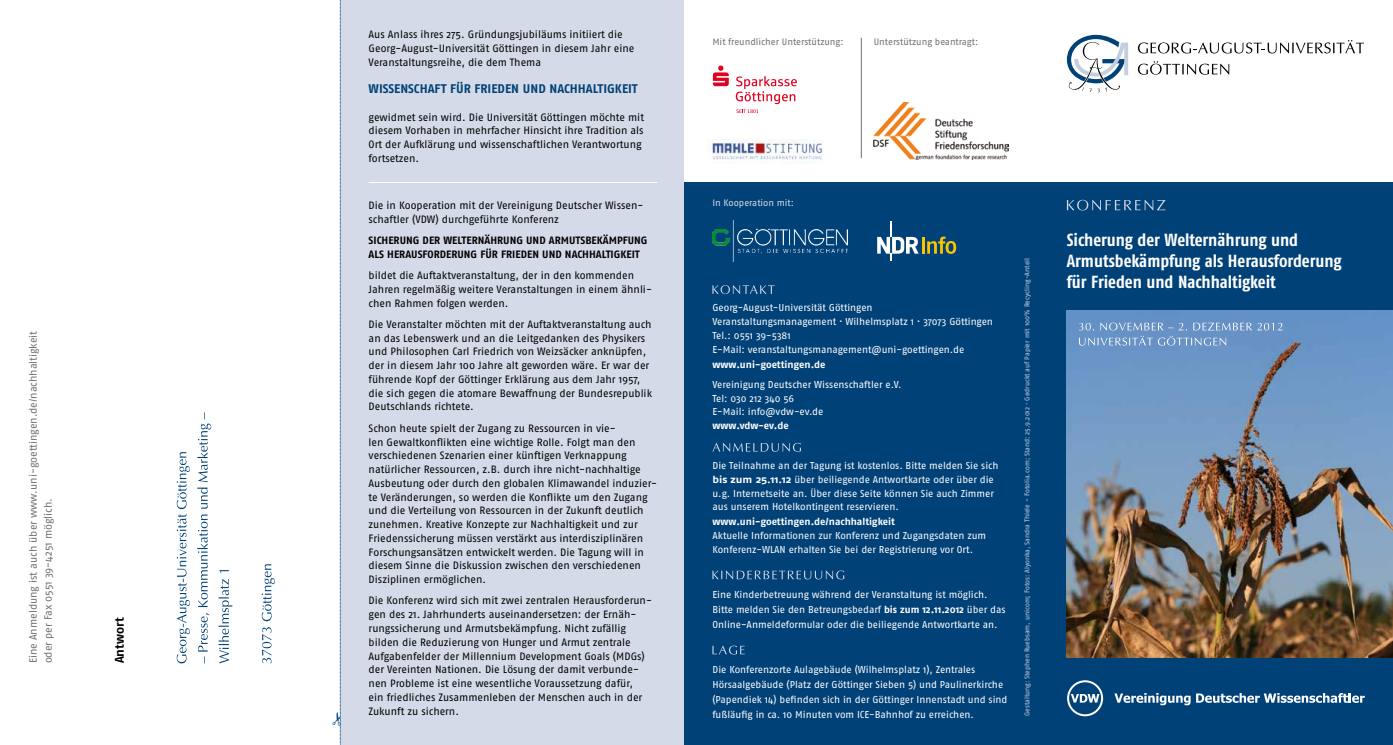
<style>
.page{position:relative;width:1393px;height:745px;background:#fff}
.page>*{position:absolute;margin:0;border:0;box-sizing:border-box;transform-origin:0 0}
.t1{font:17.5px/21px "Fago Co Bold Tf";letter-spacing:-.005em;color:#fff}
.t2{font:700 12.5px "Fago No";color:#004178}
.t3{font:700 12.5px "Fago No";color:#000}
.t4{font:10.62px/13.8px "Fago No";letter-spacing:-.005em;color:#000}
.t5{font:700 10.62px/13.8px "Fago No";color:#000}
.t6{font:10.62px/15px "Fago No";letter-spacing:-.005em;color:#707172}
.t7{font:10px/13.8px "Fago No";letter-spacing:-.005em;color:#fff}
.t8{font:700 10px "Fago No";color:#fff}
.t9{font:9.38px "Fago No";letter-spacing:-.005em;color:#707172}
.t10{font:9.38px "Fago No";color:#d5dae8}
.t11{font:6.88px "Fago No";color:#c7cee0}
.s1{font-family:"Fago Ex";font-weight:700}
.s2{font-weight:700}
</style>
<div class="page">
<div style="left:340px;top:0;width:344px;height:744px;background:#d5dae8"></div>
<div style="left:684px;top:182px;width:709px;height:562px;background:#004178"></div>
<svg style="left:712px;top:285px;width:62px;height:9px"></svg>
<svg style="left:712px;top:442px;width:89px;height:9px"></svg>
<svg style="left:712px;top:570px;width:132px;height:9px"></svg>
<svg style="left:712px;top:645px;width:32px;height:9px"></svg>
<svg style="left:1067px;top:200px;width:98px;height:10px"></svg>
<img style="left:1067px;top:310px;width:326px;height:347px">
<svg style="left:1079px;top:322px;width:203px;height:23px;background:#799ecb"></svg>
<svg style="left:1067px;top:35px;width:61px;height:57px"></svg>
<svg style="left:1138px;top:40px;width:225px;height:13px"></svg>
<svg style="left:1138px;top:61px;width:91px;height:14px"></svg>
<img style="left:874px;top:102px;width:135px;height:57px">
<img style="left:712px;top:220px;width:135px;height:41px">
<img style="left:708px;top:140px;width:115px;height:22px">
<svg style="left:1114px;top:693px;width:76px;height:11px"></svg>
<svg style="left:1196px;top:693px;width:168px;height:9px"></svg>
<svg style="left:1067px;top:680px;width:36px;height:35px"></svg>
<hr style="left:861px;top:38px;width:1px;height:120px;background:#707172">
<svg style="left:177px;top:452px;width:13px;height:211px"></svg>
<svg style="left:197px;top:412px;width:14px;height:251px"></svg>
<svg style="left:218px;top:570px;width:14px;height:93px"></svg>
<svg style="left:262px;top:564px;width:13px;height:99px"></svg>
<hr style="left:369px;top:182px;width:288px;height:1px;background:#fff">
<svg style="left:713px;top:65px;width:16px;height:21px"></svg>
<svg style="left:736px;top:76px;width:61px;height:37px"></svg>
<svg style="left:877px;top:221px;width:41px;height:40px"></svg>
<hr style="left:921px;top:237px;width:3px;height:16px;background:#fcc400">
<svg style="left:927px;top:236px;width:29px;height:18px"></svg>
<svg style="left:339px;top:0;width:2px;height:745px"></svg>
<p class="t6" style="left:26px;top:663px;width:334px;rotate:-90deg">Eine Anmeldung ist auch über www.uni-goettingen.de/nachhaltigkeit oder per Fax 0551 39-4251 möglich.</p>
<p class="t3" style="left:112px;top:663px;width:47px;rotate:-90deg">ANTWORT</p>
<p class="t4" style="left:369px;top:27px;width:267px">Aus Anlass ihres 275. Gründungsjubiläums initiiert die<br>Georg-August-Universität Göttingen in diesem Jahr eine<br>Veranstaltungsreihe, die dem Thema</p>
<p class="t2" style="left:369px;top:81px;width:271px">WISSENSCHAFT FÜR FRIEDEN UND NACHHALTIGKEIT</p>
<p class="t4" style="left:369px;top:110px;width:277px">gewidmet sein wird. Die Universität Göttingen möchte mit diesem Vorhaben in mehrfacher Hinsicht ihre Tradition als Ort der Aufklärung und wissenschaftlichen Verantwortung fortsetzen.</p>
<p class="t4" style="left:369px;top:198px;width:276px">Die in Kooperation mit der Vereinigung Deutscher Wissen&shy;schaftler (VDW) durchgeführte Konferenz</p>
<p class="t5" style="left:369px;top:233px;width:280px">SICHERUNG DER WELTERNÄHRUNG UND ARMUTSBEKÄMPFUNG<br>ALS H ERAUSFORDERUNG FÜR FRIEDEN UND NACHHALTIGKEIT</p>
<p class="t4" style="left:369px;top:268px;width:285px">bildet die Auftaktveranstaltung, der in den kommenden<br>Jahren regelmäßig weitere Veranstaltungen in einem ähnli&shy;chen Rahmen folgen werden.</p>
<p class="t4" style="left:369px;top:317px;width:285px">Die Veranstalter möchten mit der Auftaktveranstaltung auch an das Lebenswerk und an die Leitgedanken des Physikers und Philosophen Carl Friedrich von Weizsäcker anknüpfen, der in diesem Jahr 100 Jahre alt geworden wäre. Er war der führende Kopf der Göttinger Erklärung aus dem Jahr 1957, die sich gegen die atomare Bewaffnung der Bundesrepublik Deutschlands richtete.</p>
<p class="t4" style="left:369px;top:421px;width:290px">Schon heute spielt der Zugang zu Ressourcen in vie-<br>len Gewaltkonflikten eine wichtige Rolle. Folgt man den verschiedenen Szenarien einer künftigen Verknappung natürlicher Ressourcen, z.B. durch ihre nicht-nachhaltige Ausbeutung oder durch den globalen Klimawandel induzier&shy;te Veränderungen, so werden die Konflikte um den Zugang und die Verteilung von Ressourcen in der Zukunft deutlich zunehmen. Kreative Konzepte zur Nachhaltigkeit und zur Friedenssicherung müssen verstärkt aus interdisziplinären Forschungsansätzen entwickelt werden. Die Tagung will in diesem Sinne die Diskussion zwischen den verschiedenen Disziplinen ermöglichen.</p>
<p class="t4" style="left:369px;top:593px;width:285px">Die Konferenz wird sich mit zwei zentralen Herausforderun&shy;gen des 21. Jahrhunderts auseinandersetzen: der Ernäh&shy;rungssicherung und Armutsbekämpfung. Nicht zufällig bilden die Reduzierung von Hunger und Armut zentrale Aufgabenfelder der Millennium Development Goals (MDGs) der Vereinten Nationen. Die Lösung der damit verbunde&shy;nen Probleme ist eine wesentliche Voraussetzung dafür,<br>ein friedliches Zusammenleben der Menschen auch in der Zukunft zu sichern.</p>
<p class="t9" style="left:712px;top:36px;width:133px">Mit freundlicher Unterstützung:</p>
<p class="t9" style="left:873px;top:36px;width:106px">Unterstützung beantragt:</p>
<p class="t10" style="left:712px;top:197px;width:83px">In Kooperation mit:</p>
<p class="t7" style="left:712px;top:301px;width:282px">Georg-August-Universität Göttingen Veranstaltungsmanagement · Wilhelmsplatz 1 · 37073 Göttingen Tel.: 0551 39-5381<br>E-Mail: veranstaltungsmanagement@uni-goettingen.de</p>
<p class="t8" style="left:712px;top:358px;width:115px">WWW.UNI-GOETTINGEN.DE</p>
<p class="t7" style="left:712px;top:377px;width:191px">Vereinigung Deutscher Wissenschaftler e.V.<br>Tel: 030 212 340 56<br>E-Mail: info@vdw-ev.de</p>
<p class="t8" style="left:712px;top:419px;width:78px">WWW.VDW-EV.DE</p>
<p class="t7" style="left:712px;top:458px;width:288px">Die Teilnahme an der Tagung ist kostenlos. Bitte melden Sie sich <span class="s1">bis zum 25.11.12</span> über beiliegende Antwortkarte oder über die u.g. Internetseite an. Über diese Seite können Sie auch Zimmer aus unserem Hotelkontingent reservieren.</p>
<p class="t8" style="left:712px;top:515px;width:184px">WWW.UNI-GOETTINGEN.DE/NACHHALTIGKEIT</p>
<p class="t7" style="left:712px;top:528px;width:275px">Aktuelle Informationen zur Konferenz und Zugangsdaten zum<br>Konferenz-WLAN erhalten Sie bei der Registrierung vor Ort.</p>
<p class="t7" style="left:712px;top:586px;width:295px;line-height:15px">Eine Kinderbetreuung während der Veranstaltung ist möglich.<br>Bitte melden Sie den Betreungsbedarf <span class="s2">BIS ZUM 12.11.2012</span> über das<br>Online-Anmeldeformular oder die beiliegende Antwortkarte an.</p>
<p class="t7" style="left:712px;top:661px;width:297px;line-height:15px">Die Konferenzorte Aulagebäude (Wilhelmsplatz 1), Zentrales Hörsaalgebäude (Platz der Göttinger Sieben 5) und Paulinerkirche (Papendiek 14) befinden sich in der Göttinger Innenstadt und sind fußläufig in ca. 10 Minuten vom ICE-Bahnhof zu erreichen.</p>
<p class="t11" style="left:1023px;top:715px;width:459px;rotate:-90deg">Gestaltung: Stephen Ruebsam, unicom; Fotos: Alyonka, Sandra Thiele - Fotolia.com; Stand: 25.9.2012 · Gedruckt auf Papier mit 100% Recycling-Anteil</p>
<h1 class="t1" style="left:1067px;top:229px;width:276px">Sicherung der Welternährung und<br>Armutsbekämpfung als Herausforderung für Frieden und Nachhaltigkeit</h1>
</div>
